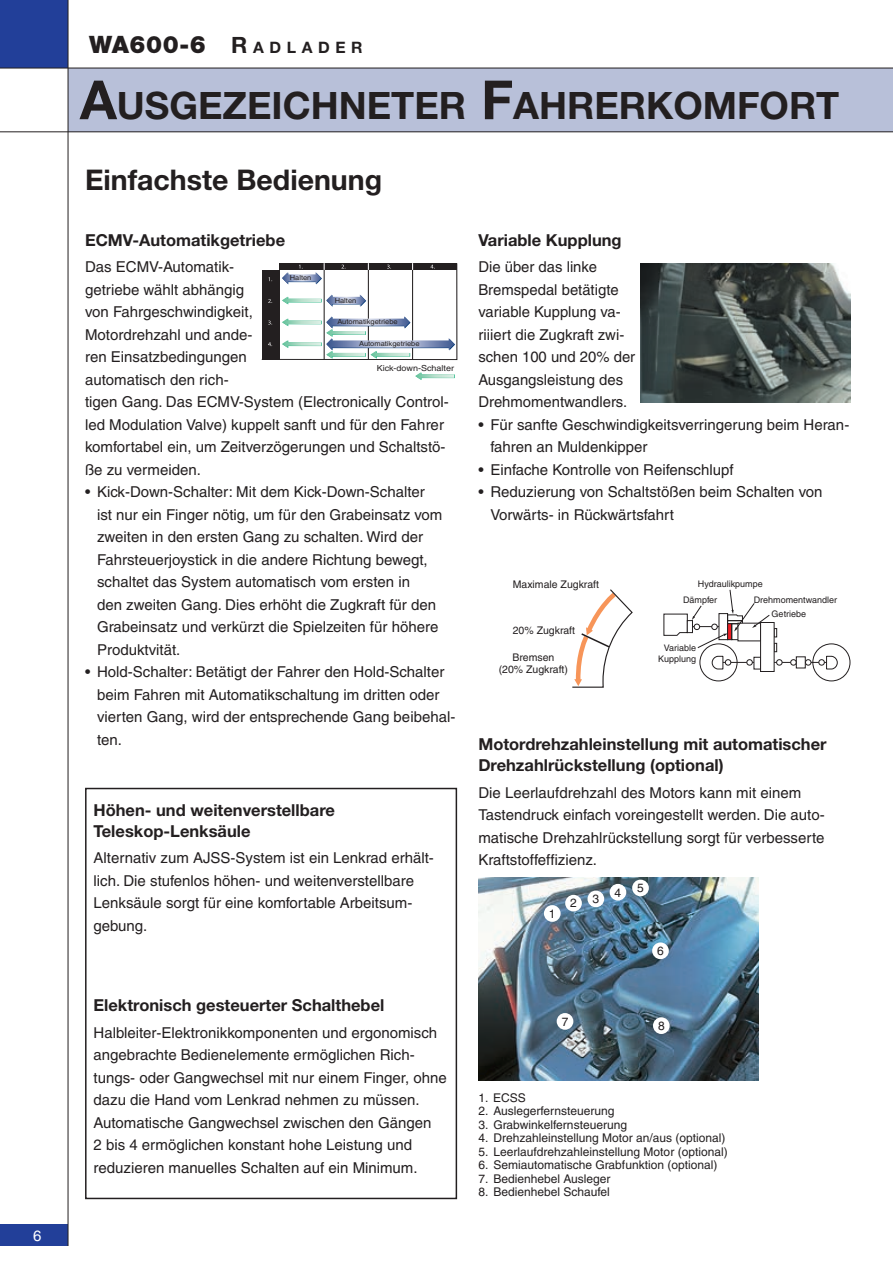
<style>
.page{position:relative;width:893px;height:1263px;background:#fff}
.page>*{position:absolute;margin:0;border:0;box-sizing:border-box;transform-origin:0 0}
.t1{font:700 37.8px "Helvetica Neue LT Pro";color:#231f20}
.t2{font:700 28.5px "Helvetica Neue LT Pro";color:#231f20}
.t3{font:900 24px "Helvetica Neue LT Pro";letter-spacing:.025em;color:#231f20}
.t4{font:700 16.5px/21px "Helvetica Neue LT Pro";color:#231f20}
.t5{font:15px/22.5px "Helvetica";color:#231f20}
.t6{font:15px "Helvetica";color:#fff}
.t7{font:12px "Helvetica";color:#231f20}
.t8{font:10.5px/12px "Helvetica";color:#231f20;text-align:center}
.t9{font:9px/15.5px "Helvetica";color:#231f20}
.t10{font:8.25px "Helvetica";color:#231f20;scale:1.08 1}
.t11{font:6.9px "Helvetica";color:#231f20;scale:1.08 1}
.s1{font-weight:700;font-size:22.5px}
.s2{font-weight:700;font-size:15.75px}
.s3{font-size:54px}
</style>
<div class="page">
<div style="left:68px;top:68px;width:825px;height:64px;background:#b8c0d9"></div>
<div style="left:0;top:0;width:68px;height:68px;background:#223f99"></div>
<div style="left:0;top:1225px;width:68px;height:21px;background:#223f99"></div>
<hr style="left:0;top:68px;width:893px;height:1px;background:#231f20">
<hr style="left:68px;top:0;width:1px;height:1246px;background:#231f20">
<hr style="left:0;top:131px;width:893px;height:1px;background:#231f20">
<div style="left:85px;top:788px;width:372px;height:411px;border:2px solid #231f20"></div>
<img style="left:641px;top:263px;width:209px;height:139px">
<svg style="left:663px;top:590px;width:187px;height:91px"></svg>
<svg style="left:572px;top:589px;width:61px;height:99px"></svg>
<svg style="left:415px;top:372px;width:40px;height:8px"></svg>
<svg style="left:262px;top:263px;width:195px;height:97px"></svg>
<img style="left:478px;top:877px;width:280px;height:203px">
<div style="left:544px;top:905px;width:17px;height:17px;background:#fff;border-radius:50%"></div>
<div style="left:565px;top:895px;width:17px;height:16px;background:#fff;border-radius:50%"></div>
<div style="left:587px;top:890px;width:17px;height:17px;background:#fff;border-radius:50%"></div>
<div style="left:610px;top:884px;width:16px;height:16px;background:#fff;border-radius:50%"></div>
<div style="left:632px;top:880px;width:17px;height:16px;background:#fff;border-radius:50%"></div>
<div style="left:652px;top:942px;width:17px;height:17px;background:#fff;border-radius:50%"></div>
<div style="left:557px;top:1013px;width:16px;height:17px;background:#fff;border-radius:50%"></div>
<div style="left:653px;top:1017px;width:17px;height:17px;background:#fff;border-radius:50%"></div>
<p class="t6" style="left:33px;top:1227px;width:10px">6</p>
<h3 class="t3" style="left:89px;top:30px;width:273px">WA600-6 <span class="s1">R</span><span class="s2">ADLADER</span></h3>
<h1 class="t1" style="left:80px;top:82px;width:761px"><span class="s3">A</span>USGEZEICHNETER <span class="s3">F</span>AH RERKOMFORT</h1>
<h2 class="t2" style="left:85px;top:162px;width:299px">Einfachste Bedienung</h2>
<p class="t4" style="left:85px;top:229px;width:202px">ECMV-Automatikgetriebe</p>
<p class="t5" style="left:85px;top:256px;width:365px">Das ECMV-Automatik-<br>getriebe wählt abhängig<br>von Fahrgeschwindigkeit,<br>Motordrehzahl und ande-<br>ren Einsatzbedingungen<br>automatisch den rich-<br>tigen Gang. Das ECMV-System (Electronically Control&shy;led Modulation Valve) kuppelt sanft und für den Fahrer komfortabel ein, um Zeitverzögerungen und Schaltstö&shy;ße zu vermeiden.</p>
<p class="t5" style="left:97px;top:481px;width:347px;text-indent:-12px">• Kick-Down-Schalter: Mit dem Kick-Down-Schalter ist nur ein Finger nötig, um für den Grabeinsatz vom zweiten in den ersten Gang zu schalten. Wird der Fahrsteuerjoystick in die andere Richtung bewegt, schaltet das System automatisch vom ersten in<br>den zweiten Gang. Dies erhöht die Zugkraft für den Grabeinsatz und verkürzt die Spielzeiten für höhere Produktvität.</p>
<p class="t5" style="left:97px;top:661px;width:360px;text-indent:-12px">• Hold-Schalter: Betätigt der Fahrer den Hold-Schalter beim Fahren mit Automatikschaltung im dritten oder vierten Gang, wird der entsprechende Gang beibehal&shy;ten.</p>
<p class="t11" style="left:290px;top:274px;width:22px">Halten</p>
<p class="t11" style="left:335px;top:296px;width:22px">Halten</p>
<p class="t11" style="left:337px;top:318px;width:57px">Automatikgetriebe</p>
<p class="t11" style="left:359px;top:340px;width:57px">Automatikgetriebe</p>
<p class="t10" style="left:377px;top:363px;width:73px">Kick-down-Schalter</p>
<p class="t4" style="left:94px;top:799px;width:243px">Höhen- und weitenverstellbare<br>Teleskop-Lenksäule</p>
<p class="t5" style="left:94px;top:847px;width:342px">Alternativ zum AJSS-System ist ein Lenkrad erhält&shy;lich. Die stufenlos höhen- und weitenverstellbare Lenksäule sorgt für eine komfortable Arbeitsum&shy;gebung.</p>
<p class="t4" style="left:94px;top:994px;width:292px">Elektronisch gesteuerter Schalthebel</p>
<p class="t5" style="left:94px;top:1021px;width:355px">Halbleiter-Elektronikkomponenten und ergonomisch angebrachte Bedienelemente ermöglichen Rich&shy;tungs- oder Gangwechsel mit nur einem Finger, ohne dazu die Hand vom Lenkrad nehmen zu müssen.<br>Automatische Gangwechsel zwischen den Gängen<br>2 bis 4 ermöglichen konstant hohe Leistung und reduzieren manuelles Schalten auf ein Minimum.</p>
<p class="t4" style="left:478px;top:229px;width:145px">Variable Kupplung</p>
<p class="t5" style="left:478px;top:256px;width:158px">Die über das linke<br>Bremspedal betätigte variable Kupplung va&shy;riiiert die Zugkraft zwi&shy;schen 100 und 20% der<br>Ausgangsleistung des<br>Drehmomentwandlers.</p>
<p class="t5" style="left:490px;top:413px;width:360px;text-indent:-12px">• Für sanfte Geschwindigkeitsverringerung beim Heran&shy;fahren an Muldenkipper</p>
<p class="t5" style="left:478px;top:458px;width:257px">• Einfache Kontrolle von Reifenschlupf</p>
<p class="t5" style="left:490px;top:481px;width:334px;text-indent:-12px">• Reduzierung von Schaltstößen beim Schalten von<br>Vorwärts- in Rückwärtsfahrt</p>
<p class="t8" style="left:513px;top:579px;width:88px">Maximale Zugkraft</p>
<p class="t8" style="left:513px;top:624px;width:64px">20% Zugkraft</p>
<p class="t8" style="left:499px;top:651px;width:71px">Bremsen<br>(20% Zugkraft)</p>
<p class="t9" style="left:754px;top:576px;width:85px;text-indent:-56px">Hydraulikpumpe<br>Drehmomentwandler</p>
<p class="t9" style="left:772px;top:606px;width:36px">Getriebe</p>
<p class="t9" style="left:683px;top:592px;width:36px">Dämpfer</p>
<p class="t9" style="left:658px;top:643px;width:39px;line-height:10.5px;text-align:right">Variable<br>Kupplung</p>
<p class="t4" style="left:478px;top:733px;width:350px">Motordrehzahleinstellung mit automatischer<br>Drehzahlrückstellung (optional)</p>
<p class="t5" style="left:478px;top:781px;width:348px">Die Leerlaufdrehzahl des Motors kann mit einem Tastendruck einfach voreingestellt werden. Die auto&shy;matische Drehzahlrückstellung sorgt für verbesserte Kraftstoffeffizienz.</p>
<p class="t7" style="left:549px;top:907px;width:8px">1</p>
<p class="t7" style="left:570px;top:896px;width:8px">2</p>
<p class="t7" style="left:592px;top:892px;width:8px">3</p>
<p class="t7" style="left:615px;top:885px;width:8px">4</p>
<p class="t7" style="left:637px;top:881px;width:8px">5</p>
<p class="t7" style="left:657px;top:944px;width:8px">6</p>
<p class="t7" style="left:562px;top:1014px;width:8px">7</p>
<p class="t7" style="left:658px;top:1019px;width:8px">8</p>
<p class="t7" style="left:478px;top:1090px;width:49px">1. ECSS</p>
<p class="t7" style="left:478px;top:1104px;width:138px">2. Auslegerfernsteuerung</p>
<p class="t7" style="left:478px;top:1117px;width:150px">3. Grabwinkelfernsteuerung</p>
<p class="t7" style="left:478px;top:1131px;width:249px">4. Drehzahleinstellung Motor an/aus (optional)</p>
<p class="t7" style="left:478px;top:1144px;width:251px">5. Leerlaufdrehzahleinstellung Motor (optional)</p>
<p class="t7" style="left:478px;top:1158px;width:240px">6. Semiautomatische Grabfunktion (optional)</p>
<p class="t7" style="left:478px;top:1171px;width:134px">7. Bedienhebel Ausleger</p>
<p class="t7" style="left:478px;top:1185px;width:133px">8. Bedienhebel Schaufel</p>
</div>
